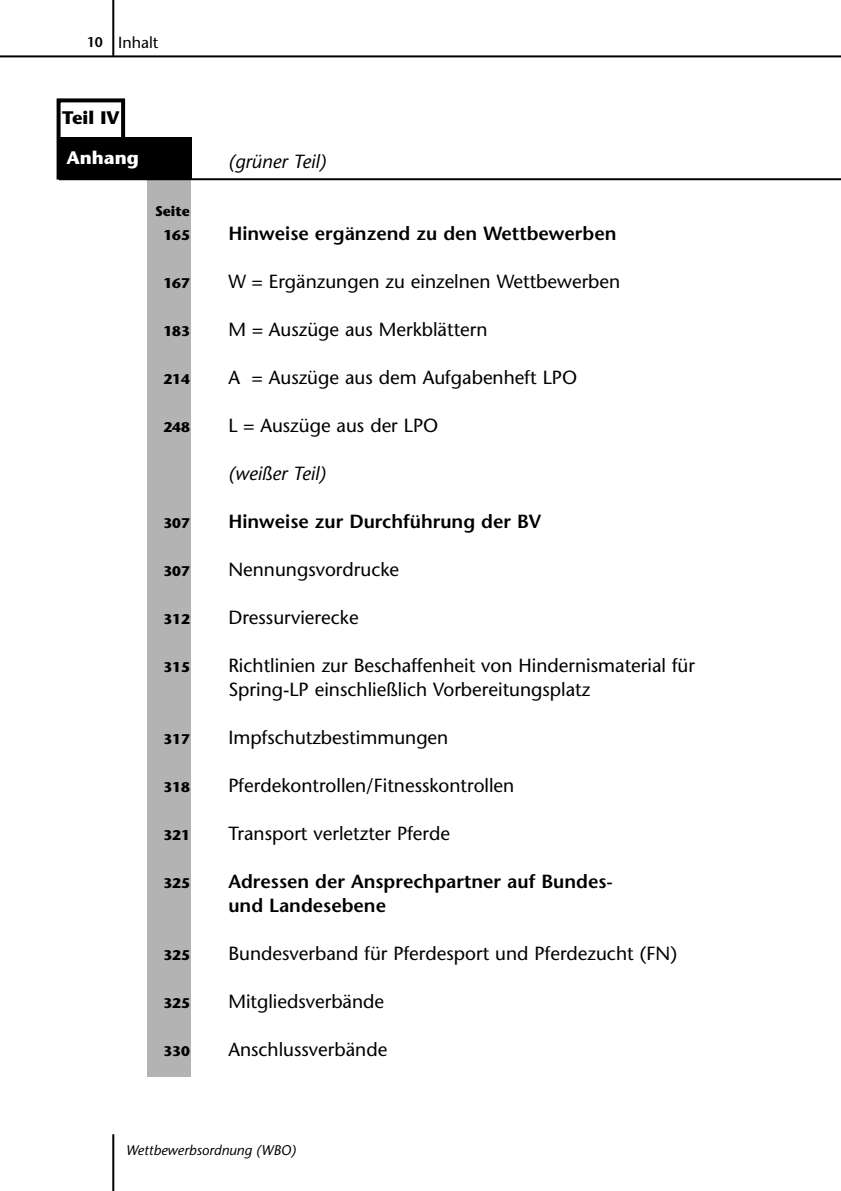
<style>
.page{position:relative;width:841px;height:1191px;background:#fff}
.page>*{position:absolute;margin:0;border:0;box-sizing:border-box;transform-origin:0 0}
.t1{font:19px/24px "Stone Sans";color:#000}
.t2{font:600 19px/24px "Stone Sans";color:#000}
.t3{font:italic 19px "Stone Sans";color:#000}
.t4{font:700 18.2px "Stone Sans";color:#fff}
.t5{font:700 18.2px "Stone Sans";color:#000}
.t6{font:16px "Stone Sans";color:#000}
.t7{font:700 14px/24px "Stone Sans";color:#000;text-align:center}
.t8{font:italic 14px "Stone Sans";color:#000}
.t9{font:600 14px "Stone Sans";color:#000}
</style>
<div class="page">
<hr style="left:0;top:55px;width:841px;height:2px;background:#000">
<hr style="left:112px;top:0;width:2px;height:56px;background:#000">
<hr style="left:112px;top:1134px;width:2px;height:57px;background:#000">
<div style="left:147px;top:157px;width:44px;height:920px;background:#b3b3b3"></div>
<hr style="left:59px;top:178px;width:782px;height:2px;background:#000">
<div style="left:57px;top:98px;width:68px;height:82px;border:4px solid #000"></div>
<div style="left:59px;top:137px;width:133px;height:43px;background:#000"></div>
<p class="t9" style="left:87px;top:37px;width:18px">10</p>
<p class="t6" style="left:118px;top:37px;width:42px">Inhalt</p>
<p class="t5" style="left:62px;top:111px;width:59px">Teil IV</p>
<p class="t4" style="left:66px;top:150px;width:74px">Anhang</p>
<p class="t7" style="left:155px;top:201px;width:36px">Seite<br>165</p>
<p class="t7" style="left:163px;top:273px;width:28px">167</p>
<p class="t7" style="left:163px;top:321px;width:28px">183</p>
<p class="t7" style="left:163px;top:369px;width:28px">214</p>
<p class="t7" style="left:163px;top:417px;width:28px">248</p>
<p class="t7" style="left:163px;top:513px;width:28px">307</p>
<p class="t7" style="left:163px;top:561px;width:28px">307</p>
<p class="t7" style="left:163px;top:609px;width:28px">312</p>
<p class="t7" style="left:163px;top:657px;width:28px">315</p>
<p class="t7" style="left:163px;top:729px;width:28px">317</p>
<p class="t7" style="left:163px;top:777px;width:28px">318</p>
<p class="t7" style="left:163px;top:825px;width:28px">321</p>
<p class="t7" style="left:163px;top:873px;width:28px">325</p>
<p class="t7" style="left:163px;top:945px;width:28px">325</p>
<p class="t7" style="left:163px;top:993px;width:28px">325</p>
<p class="t7" style="left:163px;top:1041px;width:28px">330</p>
<p class="t3" style="left:228px;top:154px;width:99px">(grüner Teil)</p>
<p class="t2" style="left:228px;top:224px;width:389px">Hinweise ergänzend zu den Wettbewerben</p>
<p class="t1" style="left:228px;top:272px;width:393px">W = Ergänzungen zu einzelnen Wettbewerben</p>
<p class="t1" style="left:228px;top:320px;width:261px">M = Auszüge aus Merkblättern</p>
<p class="t1" style="left:228px;top:368px;width:350px">A = Auszüge aus dem Aufgabenheft LPO</p>
<p class="t1" style="left:228px;top:416px;width:211px">L = Auszüge aus der LPO</p>
<p class="t3" style="left:228px;top:466px;width:99px">(weißer Teil)</p>
<p class="t2" style="left:228px;top:512px;width:314px">Hinweise zur Durchführung der BV</p>
<p class="t1" style="left:228px;top:560px;width:172px">Nennungsvordrucke</p>
<p class="t1" style="left:228px;top:608px;width:132px">Dressurvierecke</p>
<p class="t1" style="left:228px;top:656px;width:468px">Richtlinien zur Beschaffenheit von Hindernismaterial für<br>Spring-LP einschließlich Vorbereitungsplatz</p>
<p class="t1" style="left:228px;top:728px;width:221px">Impfschutzbestimmungen</p>
<p class="t1" style="left:228px;top:776px;width:287px">Pferdekontrollen/Fitnesskontrollen</p>
<p class="t1" style="left:228px;top:824px;width:223px">Transport verletzter Pferde</p>
<p class="t2" style="left:228px;top:872px;width:386px">Adressen der Ansprechpartner auf Bundes&shy;und Landesebene</p>
<p class="t1" style="left:228px;top:944px;width:450px">Bundesverband für Pferdesport und Pferdezucht (FN)</p>
<p class="t1" style="left:228px;top:992px;width:157px">Mitgliedsverbände</p>
<p class="t1" style="left:228px;top:1040px;width:160px">Anschlussverbände</p>
<p class="t8" style="left:126px;top:1145px;width:172px">Wettbewerbsordnung (WBO)</p>
</div>
